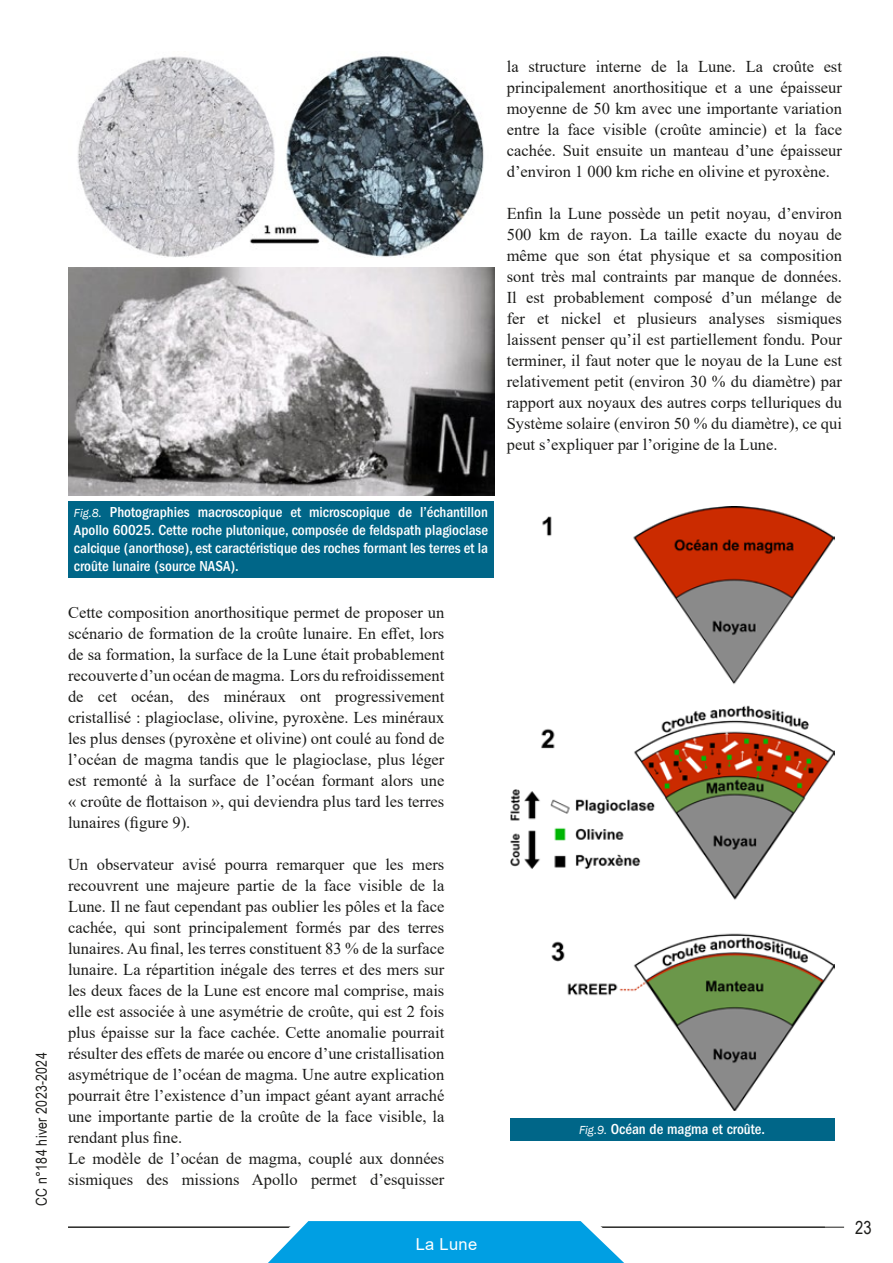
<style>
.page{position:relative;width:893px;height:1263px;background:#fff}
.page>*{position:absolute;margin:0;border:0;box-sizing:border-box;transform-origin:0 0}
.t1{font:18px "Arial Narrow";color:#1d1d1b}
.t2{font:16.5px/21px "Times New Roman";color:#1d1d1b;text-align:justify}
.t3{font:16.5px "Arial";letter-spacing:.02em;color:#fff}
.t4{font:500 condensed 15px/18px "ITC Franklin Gothic Std";color:#fff;text-align:justify}
.t5{font:15px "Arial Narrow";letter-spacing:.02em;color:#1d1d1b}
.s1{font-family:"Franklin Gothic";font-weight:400;font-style:italic;font-stretch:normal;font-size:12px}
</style>
<div class="page">
<hr style="left:68px;top:1227px;width:776px;height:1px;background:#1d1d1b">
<svg style="left:238px;top:1221px;width:419px;height:42px"></svg>
<img style="left:77px;top:56px;width:407px;height:201px">
<img style="left:68px;top:267px;width:426px;height:229px">
<div style="left:68px;top:501px;width:426px;height:76px;background:#068"></div>
<div style="left:510px;top:1118px;width:324px;height:22px;background:#068"></div>
<img style="left:510px;top:506px;width:324px;height:605px">
<p class="t2" style="left:507px;top:56px;width:337px">la structure interne de la Lune. La croûte est principalement anorthositique et a une épaisseur moyenne de 50 km avec une importante variation entre la face visible (croûte amincie) et la face cachée. Suit ensuite un manteau d’une épaisseur d’environ 1 000 km riche en olivine et pyroxène.</p>
<p class="t2" style="left:507px;top:203px;width:337px">Enfin la Lune possède un petit noyau, d’environ 500 km de rayon. La taille exacte du noyau de même que son état physique et sa composition sont très mal contraints par manque de données.<br>Il est probablement composé d’un mélange de fer et nickel et plusieurs analyses sismiques laissent penser qu’il est partiellement fondu. Pour terminer, il faut noter que le noyau de la Lune est relativement petit (environ 30 % du diamètre) par rapport aux noyaux des autres corps telluriques du Système solaire (environ 50 % du diamètre), ce qui peut s’expliquer par l’origine de la Lune.</p>
<p class="t5" style="left:31px;top:1206px;width:155px;rotate:-90deg">CC n°184 hiver 2023-2024</p>
<p class="t4" style="left:74px;top:503px;width:416px"><span class="s1">Fig.8.</span> Photographies macroscopique et microscopique de l’échantillon Apollo 60025. Cette roche plutonique, composée de feldspath plagioclase calcique (anorthose), est caractéristique des roches formant les terres et la croûte lunaire (source NASA).</p>
<p class="t2" style="left:68px;top:601px;width:378px">Cette composition anorthositique permet de proposer un scénario de formation de la croûte lunaire. En effet, lors de sa formation, la surface de la Lune était probablement recouverte d’un océan de magma. Lors du refroidissement de cet océan, des minéraux ont progressivement cristallisé : plagioclase, olivine, pyroxène. Les minéraux les plus denses (pyroxène et olivine) ont coulé au fond de l’océan de magma tandis que le plagioclase, plus léger est remonté à la surface de l’océan formant alors une « croûte de flottaison », qui deviendra plus tard les terres lunaires (figure 9).</p>
<p class="t2" style="left:68px;top:854px;width:378px;text-align:left">Un observateur avisé pourra remarquer que les mers recouvrent une majeure partie de la face visible de la Lune. Il ne faut cependant pas oublier les pôles et la face cachée, qui sont principalement formés par des terres lunaires. Au final, les terres constituent 83 % de la surface lunaire. La répartition inégale des terres et des mers sur les deux faces de la Lune est encore mal comprise, mais elle est associée à une asymétrie de croûte, qui est 2 fois plus épaisse sur la face cachée. Cette anomalie pourrait résulter des effets de marée ou encore d’une cristallisation asymétrique de l’océan de magma. Une autre explication pourrait être l’existence d’un impact géant ayant arraché une importante partie de la croûte de la face visible, la rendant plus fine.<br>Le modèle de l’océan de magma, couplé aux données sismiques des missions Apollo permet d’esquisser</p>
<p class="t3" style="left:416px;top:1233px;width:63px">La Lune</p>
<p class="t4" style="left:579px;top:1120px;width:187px"><span class="s1">Fig.9.</span> Océan de magma et croûte.</p>
<p class="t1" style="left:855px;top:1214px;width:18px">23</p>
</div>
